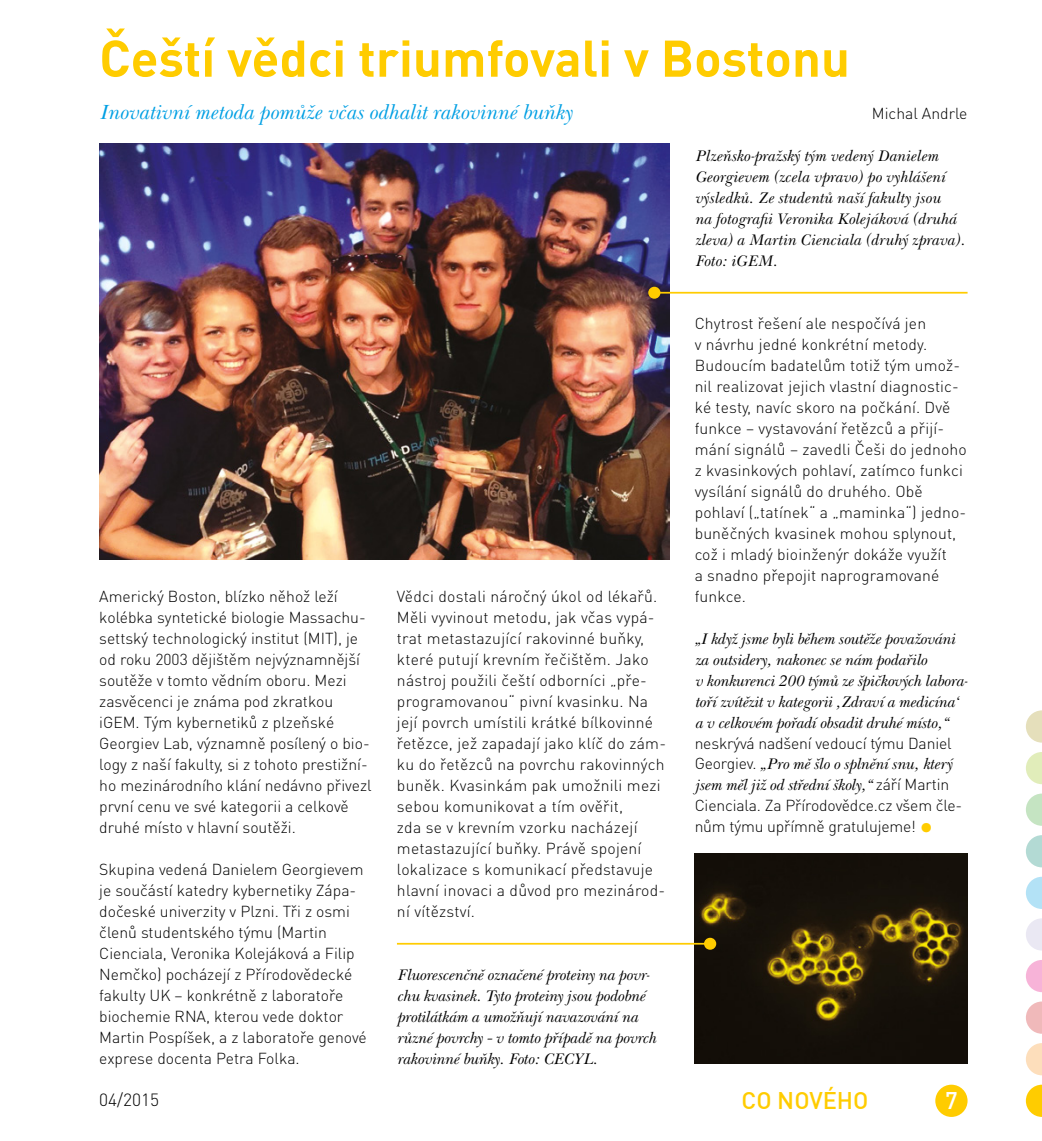
<style>
.page{position:relative;width:1042px;height:1141px;background:#fff}
.page>*{position:absolute;margin:0;border:0;box-sizing:border-box;transform-origin:0 0}
.t1{font:700 50.75px "DIN Pro";color:#fc0}
.t2{font:500 23.62px "DINCE";color:#fc0}
.t3{font:500 23.62px "DINCE";color:#fff}
.t4{font:italic 21px "Baskerville Han TOT";color:#009fe3}
.t5{font:300 17.5px "DIN Pro";color:#000}
.t6{font:300 15.75px/21px "DIN Pro";color:#000}
.t7{font:italic 15.75px/21px "Baskerville Han TOT";letter-spacing:-.01em;color:#000}
.s1{font-family:"DIN Pro";font-weight:300;font-style:normal}
.s2{font-family:"Helvetica Neue CE";font-weight:100;font-size:26.25px;color:#fc0}
</style>
<div class="page">
<img style="left:99px;top:144px;width:571px;height:416px">
<img style="left:694px;top:854px;width:273px;height:210px">
<div style="left:649px;top:288px;width:10px;height:10px;background:#fc0;border-radius:50%"></div>
<div style="left:648px;top:287px;width:12px;height:12px;border:2px solid #fc0;border-radius:50%"></div>
<hr style="left:653px;top:292px;width:314px;height:2px;background:#fc0">
<div style="left:705px;top:939px;width:10px;height:10px;background:#fc0;border-radius:50%"></div>
<div style="left:704px;top:938px;width:12px;height:12px;border:2px solid #fc0;border-radius:50%"></div>
<hr style="left:397px;top:943px;width:314px;height:2px;background:#fc0">
<div style="left:935px;top:1085px;width:32px;height:32px;background:#fc0;border-radius:50%"></div>
<svg style="left:1026px;top:1085px;width:16px;height:32px"></svg>
<svg style="left:1026px;top:1043px;width:16px;height:32px"></svg>
<svg style="left:1026px;top:1001px;width:16px;height:33px"></svg>
<svg style="left:1026px;top:960px;width:16px;height:32px"></svg>
<svg style="left:1026px;top:918px;width:16px;height:33px"></svg>
<svg style="left:1026px;top:877px;width:16px;height:32px"></svg>
<svg style="left:1026px;top:835px;width:16px;height:32px"></svg>
<svg style="left:1026px;top:794px;width:16px;height:32px"></svg>
<svg style="left:1026px;top:752px;width:16px;height:32px"></svg>
<svg style="left:1026px;top:710px;width:16px;height:33px"></svg>
<h1 class="t1" style="left:99px;top:24px;width:752px">Čeští vědci triumfovali v Bostonu</h1>
<h3 class="t4" style="left:99px;top:101px;width:474px">Inovativní metoda pomůže včas odhalit rakovinné buňky</h3>
<p class="t6" style="left:872px;top:102px;width:97px">Michal Andrle</p>
<p class="t6" style="left:99px;top:585px;width:274px">Americký Boston, blízko něhož leží kolébka syntetické biologie Massachu&shy;settský technologický institut (MIT), je od roku 2003 dějištěm nejvýznamnější soutěže v tomto vědním oboru. Mezi zasvěcenci je známa pod zkratkou iGEM. Tým kybernetiků z plzeňské Georgiev Lab, významně posílený o bio&shy;logy z naší fakulty, si z tohoto prestižní&shy;ho mezinárodního klání nedávno přivezl první cenu ve své kategorii a celkově druhé místo v hlavní soutěži.</p>
<p class="t6" style="left:99px;top:858px;width:269px">Skupina vedená Danielem Georgievem je součástí katedry kybernetiky Zápa&shy;dočeské univerzity v Plzni. Tři z osmi členů studentského týmu (Martin Cienciala, Veronika Kolejáková a Filip Nemčko) pocházejí z Přírodovědecké fakulty UK – konkrétně z laboratoře biochemie RNA, kterou vede doktor Martin Pospíšek, a z laboratoře genové exprese docenta Petra Folka.</p>
<p class="t6" style="left:397px;top:585px;width:271px">Vědci dostali náročný úkol od lékařů.<br>Měli vyvinout metodu, jak včas vypá&shy;trat metastazující rakovinné buňky, které putují krevním řečištěm. Jako nástroj použili čeští odborníci „pře&shy;programovanou“ pivní kvasinku. Na její povrch umístili krátké bílkovinné řetězce, jež zapadají jako klíč do zám&shy;ku do řetězců na povrchu rakovinných buněk. Kvasinkám pak umožnili mezi sebou komunikovat a tím ověřit,<br>zda se v krevním vzorku nacházejí metastazující buňky. Právě spojení lokalizace s komunikací představuje hlavní inovaci a důvod pro mezinárod&shy;ní vítězství.</p>
<p class="t7" style="left:397px;top:965px;width:261px">Fluorescenčně označené proteiny na povr&shy;chu kvasinek. Tyto proteiny jsou podobné protilátkám a umožňují navazování na různé povrchy – v tomto případě na povrch rakovinné buňky. Foto: CECYL.</p>
<p class="t7" style="left:694px;top:146px;width:272px">Plzeňsko-pražský tým vedený Danielem Georgievem (zcela vpravo) po vyhlášení výsledků. Ze studentů naší fakulty jsou<br>na fotografii Veronika Kolejáková (druhá zleva) a Martin Cienciala (druhý zprava).<br>Foto: iGEM.</p>
<p class="t6" style="left:694px;top:312px;width:273px">Chytrost řešení ale nespočívá jen<br>v návrhu jedné konkrétní metody.<br>Budoucím badatelům totiž tým umož&shy;nil realizovat jejich vlastní diagnostic&shy;ké testy, navíc skoro na počkání. Dvě funkce – vystavování řetězců a přijí&shy;mání signálů – zavedli Češi do jednoho z kvasinkových pohlaví, zatímco funkci vysílání signálů do druhého. Obě pohlaví („tatínek“ a „maminka“) jedno&shy;buněčných kvasinek mohou splynout, což i mladý bioinženýr dokáže využít<br>a snadno přepojit naprogramované funkce.</p>
<p class="t7" style="left:694px;top:628px;width:274px">„I když jsme byli během soutěže považováni za outsidery, nakonec se nám podařilo<br>v konkurenci 200 týmů ze špičkových labora&shy;toří zvítězit v kategorii ‚Zdraví a medicína‘ a v celkovém pořadí obsadit druhé místo,“</p>
<p class="t6" style="left:694px;top:732px;width:258px">neskrývá nadšení vedoucí týmu Daniel</p>
<p class="t7" style="left:694px;top:754px;width:259px"><span class="s1">Georgiev.</span> „Pro mě šlo o splnění snu, který jsem měl již od střední školy,“ <span class="s1">září Martin</span></p>
<p class="t6" style="left:694px;top:795px;width:269px">Cienciala. Za Přírodovědce.cz všem čle&shy;nům týmu upřímně gratulujeme! <span class="s2">•</span></p>
<p class="t5" style="left:99px;top:1088px;width:61px">04/2015</p>
<h2 class="t2" style="left:741px;top:1085px;width:129px">CO NOVÉHO</h2>
<h2 class="t3" style="left:945px;top:1085px;width:14px">7</h2>
</div>
